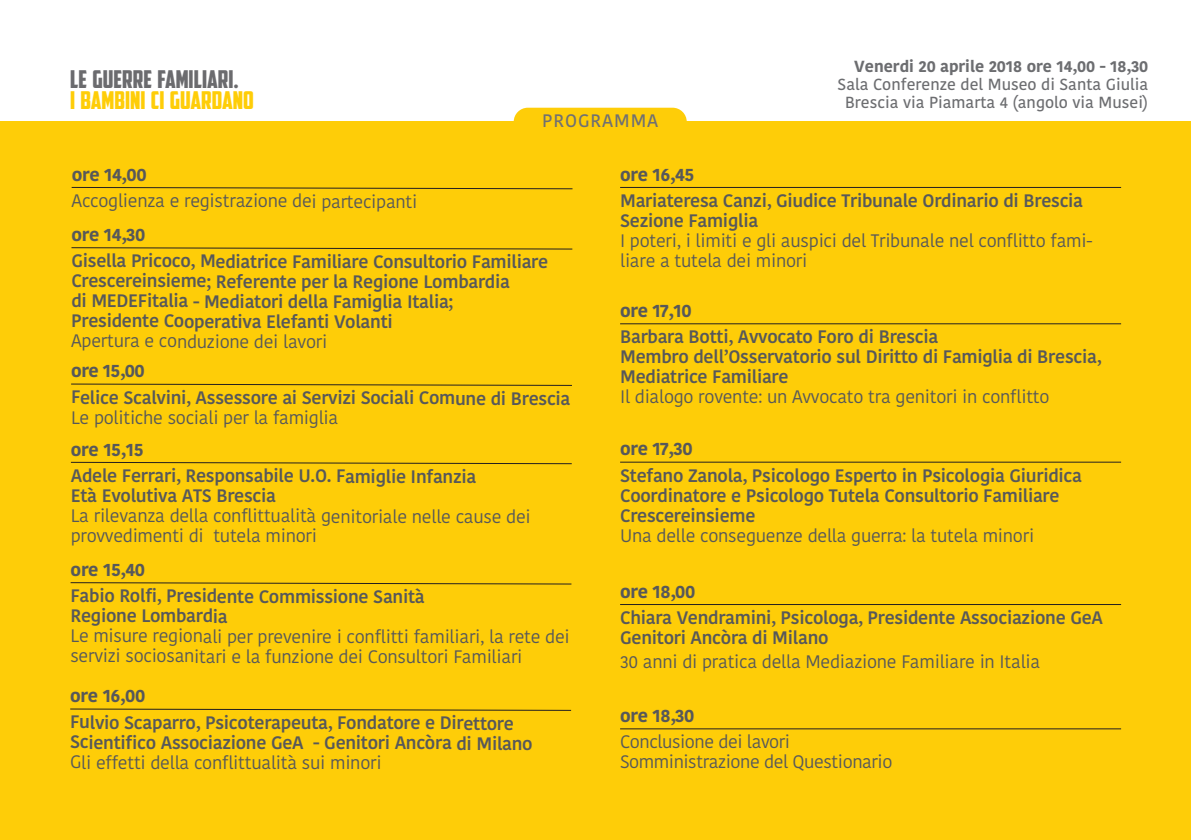
<style>
.page{position:relative;width:1191px;height:840px;background:#fff}
.page>*{position:absolute;margin:0;border:0;box-sizing:border-box;transform-origin:0 0}
.t1{font:24.4px "American Captain";color:#6b6b6e}
.t2{font:24.4px "American Captain";color:#fecd08}
.t3{font:500 18px/20px "Kohinoor Devanagari";letter-spacing:-.015em;color:#57585a}
.t4{font:18px/19.8px "Kohinoor Devanagari";letter-spacing:-.02em;color:#57585a}
.t5{font:700 18px "Kohinoor Devanagari";letter-spacing:-.015em;color:#57585a}
.t6{font:600 18px "Kohinoor Devanagari";letter-spacing:.05em;color:#6f7073}
.t7{font:600 16px/18px "Kohinoor Devanagari";color:#6c6d70;text-align:center}
.t8{font:700 16px "Kohinoor Devanagari";color:#6c6d70}
</style>
<div class="page">
<div style="left:0;top:122px;width:1191px;height:717px;background:#fecd08"></div>
<svg style="left:71px;top:186px;width:502px;height:4px"></svg>
<svg style="left:71px;top:247px;width:502px;height:3px"></svg>
<svg style="left:71px;top:383px;width:501px;height:3px"></svg>
<svg style="left:70px;top:461px;width:502px;height:3px"></svg>
<svg style="left:70px;top:582px;width:502px;height:2px"></svg>
<svg style="left:70px;top:708px;width:502px;height:3px"></svg>
<hr style="left:620px;top:187px;width:501px;height:1px;background:#231f20">
<hr style="left:620px;top:323px;width:501px;height:1px;background:#231f20">
<hr style="left:620px;top:461px;width:501px;height:1px;background:#231f20">
<hr style="left:620px;top:603px;width:501px;height:1px;background:#231f20">
<hr style="left:620px;top:728px;width:501px;height:1px;background:#231f20">
<div style="left:514px;top:108px;width:172px;height:28px;background:#fecd08;border-radius:14px"></div>
<h1 class="t1" style="left:70px;top:65px;width:170px">LE GUERRE FAMILIARI.</h1>
<h1 class="t2" style="left:70px;top:85px;width:185px">I BAMBINI CI GUARDANO</h1>
<p class="t6" style="left:542px;top:110px;width:117px">PROGRAMMA</p>
<p class="t8" style="left:854px;top:56px;width:295px">Venerdi 20 aprile 2018 ore 14,00 - 18,30</p>
<p class="t7" style="left:837px;top:76px;width:312px">Sala Conferenze del Museo di Santa Giulia<br>Brescia via Piamarta 4 (angolo via Musei)</p>
<p class="t5" style="left:72px;top:163px;width:76px">ore 14,00</p>
<p class="t4" style="left:72px;top:191px;width:347px">Accoglienza e registrazione dei partecipanti</p>
<p class="t5" style="left:71px;top:224px;width:75px">ore 14,30</p>
<p class="t3" style="left:71px;top:252px;width:478px">Gisella Pricoco, Mediatrice Familiare Consultorio Familiare Crescereinsieme; Referente per la Regione Lombardia<br>di MEDEFitalia - Mediatori della Famiglia Italia;<br>Presidente Cooperativa Elefanti Volanti</p>
<p class="t4" style="left:71px;top:332px;width:257px">Apertura e conduzione dei lavori</p>
<p class="t5" style="left:71px;top:360px;width:75px">ore 15,00</p>
<p class="t3" style="left:71px;top:388px;width:501px">Felice Scalvini, Assessore ai Servizi Sociali Comune di Brescia</p>
<p class="t4" style="left:71px;top:408px;width:269px">Le politiche sociali per la famiglia</p>
<p class="t5" style="left:71px;top:438px;width:74px">ore 15,15</p>
<p class="t3" style="left:71px;top:466px;width:407px">Adele Ferrari, Responsabile U.O. Famiglie Infanzia<br>Età Evolutiva ATS Brescia</p>
<p class="t4" style="left:71px;top:506px;width:461px">La rilevanza della conflittualità genitoriale nelle cause dei provvedimenti di tutela minori</p>
<p class="t5" style="left:71px;top:558px;width:76px">ore 15,40</p>
<p class="t3" style="left:70px;top:586px;width:356px">Fabio Rolfi, Presidente Commissione Sanità<br>Regione Lombardia</p>
<p class="t4" style="left:70px;top:627px;width:501px">Le misure regionali per prevenire i conflitti familiari, la rete dei servizi sociosanitari e la funzione dei Consultori Familiari</p>
<p class="t5" style="left:70px;top:684px;width:77px">ore 16,00</p>
<p class="t3" style="left:70px;top:712px;width:464px">Fulvio Scaparro, Psicoterapeuta, Fondatore e Direttore<br>Scientifico Associazione GeA - Genitori Ancòra di Milano</p>
<p class="t4" style="left:70px;top:752px;width:313px">Gli effetti della conflittualità sui minori</p>
<p class="t5" style="left:620px;top:163px;width:76px">ore 16,45</p>
<p class="t3" style="left:620px;top:191px;width:464px">Mariateresa Canzi, Giudice Tribunale Ordinario di Brescia<br>Sezione Famiglia</p>
<p class="t4" style="left:620px;top:231px;width:474px">I poteri, i limiti e gli auspici del Tribunale nel conflitto fami&shy;liare a tutela dei minori</p>
<p class="t5" style="left:620px;top:299px;width:73px">ore 17,10</p>
<p class="t3" style="left:620px;top:327px;width:483px">Barbara Botti, Avvocato Foro di Brescia<br>Membro dell’Osservatorio sul Diritto di Famiglia di Brescia,<br>Mediatrice Familiare</p>
<p class="t4" style="left:620px;top:387px;width:431px">Il dialogo rovente: un Avvocato tra genitori in conflitto</p>
<p class="t5" style="left:620px;top:438px;width:74px">ore 17,30</p>
<p class="t3" style="left:620px;top:465px;width:463px">Stefano Zanola, Psicologo Esperto in Psicologia Giuridica<br>Coordinatore e Psicologo Tutela Consultorio Familiare<br>Crescereinsieme</p>
<p class="t4" style="left:620px;top:525px;width:415px">Una delle conseguenze della guerra: la tutela minori</p>
<p class="t5" style="left:620px;top:580px;width:77px">ore 18,00</p>
<p class="t3" style="left:620px;top:607px;width:484px">Chiara Vendramini, Psicologa, Presidente Associazione GeA<br>Genitori Ancòra di Milano</p>
<p class="t4" style="left:620px;top:652px;width:422px">30 anni di pratica della Mediazione Familiare in Italia</p>
<p class="t5" style="left:620px;top:704px;width:76px">ore 18,30</p>
<p class="t4" style="left:620px;top:732px;width:274px">Conclusione dei lavori<br>Somministrazione del Questionario</p>
</div>
